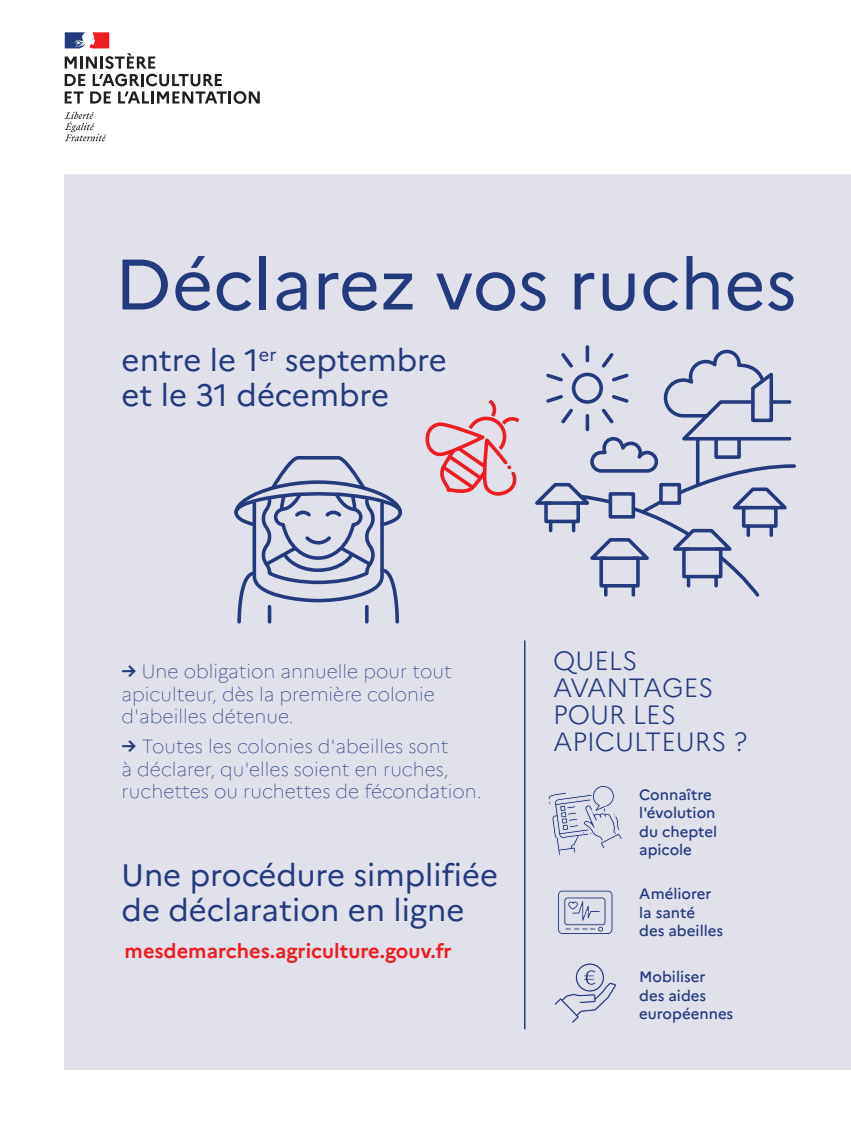
<style>
.page{position:relative;width:851px;height:1134px;background:#fff}
.page>*{position:absolute;margin:0;border:0;box-sizing:border-box;transform-origin:0 0}
.t1{font:71.25px "Marianne";color:#233b7d}
.t2{font:31px/35px "Marianne";color:#233b7d}
.t3{font:300 26.4px/27.2px "Marianne";color:#233b7d}
.t4{font:700 20px "Marianne";color:#ee1d23}
.t5{font:100 19px/22.5px "Marianne";color:#233b7d}
.t6{font:500 15px/18.5px "Marianne";color:#233b7d}
.s1{font-weight:700}
</style>
<div class="page">
<svg style="left:65px;top:112px;width:41px;height:29px"></svg>
<svg style="left:65px;top:32px;width:195px;height:72px"></svg>
<div style="left:65px;top:174px;width:785px;height:895px;background:#e1e1ec"></div>
<svg style="left:425px;top:399px;width:94px;height:97px"></svg>
<svg style="left:557px;top:890px;width:56px;height:44px"></svg>
<svg style="left:548px;top:785px;width:74px;height:70px"></svg>
<svg style="left:234px;top:456px;width:169px;height:168px"></svg>
<svg style="left:535px;top:348px;width:261px;height:249px"></svg>
<svg style="left:555px;top:963px;width:61px;height:60px"></svg>
<hr style="left:524px;top:641px;width:1px;height:388px;background:#233b7d">
<h1 class="t1" style="left:114px;top:241px;width:683px">Déclarez vos ruches</h1>
<h2 class="t2" style="left:122px;top:342px;width:326px">entre le 1<sup>er</sup> septembre et le 31 décembre</h2>
<p class="t5" style="left:122px;top:660px;width:332px"><span class="s1">→</span> Une obligation annuelle pour tout apiculteur, dès la première colonie d'abeilles détenue.</p>
<p class="t5" style="left:122px;top:735px;width:362px"><span class="s1">→</span> Toutes les colonies d'abeilles sont<br>à déclarer, qu'elles soient en ruches, ruchettes ou ruchettes de fécondation.</p>
<h2 class="t2" style="left:122px;top:858px;width:378px">Une procédure simplifiée de déclaration en ligne</h2>
<p class="t4" style="left:125px;top:938px;width:328px">mesdemarches.agriculture.gouv.fr</p>
<h3 class="t3" style="left:553px;top:647px;width:195px">QUELS<br>AVANTAGES<br>POUR LES<br>APICULTEURS ?</h3>
<p class="t6" style="left:639px;top:785px;width:80px">Connaître l'évolution du cheptel apicole</p>
<p class="t6" style="left:639px;top:885px;width:85px">Améliorer la santé des abeilles</p>
<p class="t6" style="left:639px;top:968px;width:96px">Mobiliser des aides européennes</p>
</div>
